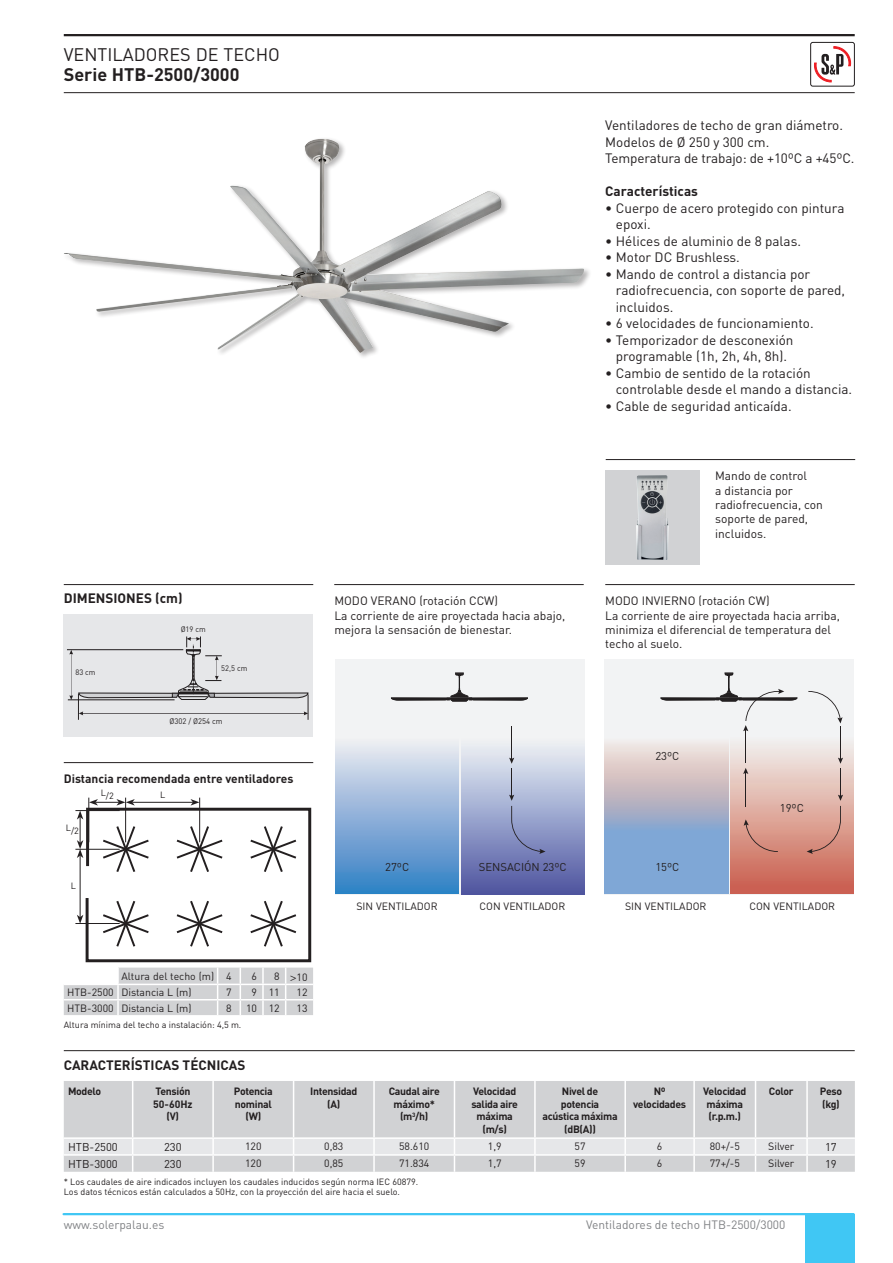
<style>
.page{position:relative;width:893px;height:1263px;background:#fff}
.page>*{position:absolute;margin:0;border:0;box-sizing:border-box;transform-origin:0 0}
.t1{font:18px "DIN";color:#231f20}
.t2{font:700 18px "DIN";color:#231f20}
.t3{font:13.5px/16.5px "DIN";color:#231f20}
.t4{font:700 13.5px "DIN";color:#231f20}
.t5{font:12px/14.4px "DIN";color:#231f20}
.t6{font:12px "DIN";color:#808285}
.t7{font:700 12px "DIN";color:#231f20}
.t8{font:11.25px "DIN";color:#231f20}
.t9{font:700 10.5px/12.6px "DIN";letter-spacing:-.03em;color:#231f20;text-align:center}
.t10{font:10.5px "DIN";color:#231f20}
.t11{font:9px/10.5px "DIN";color:#231f20}
.t12{font:7.95px "DIN";color:#231f20}
.t13{font:7.8px "DIN";color:#231f20}
.s1{font-family:"Helvetica Neue"}
</style>
<div class="page">
<hr style="left:64px;top:1213px;width:790px;height:2px;background:#40c7f4">
<div style="left:805px;top:1214px;width:50px;height:49px;background:#40c7f4"></div>
<hr style="left:64px;top:34px;width:791px;height:2px;background:#231f20">
<hr style="left:64px;top:92px;width:791px;height:1px;background:#231f20">
<svg style="left:814px;top:47px;width:37px;height:36px"></svg>
<div style="left:810px;top:42px;width:45px;height:44px;border:1px solid #231f20;border-radius:2px"></div>
<img style="left:64px;top:139px;width:520px;height:214px">
<hr style="left:605px;top:584px;width:250px;height:1px;background:#231f20">
<hr style="left:334px;top:584px;width:250px;height:1px;background:#231f20">
<hr style="left:606px;top:459px;width:249px;height:1px;background:#231f20">
<div style="left:605px;top:470px;width:94px;height:95px;background:#d1d2d4"></div>
<img style="left:636px;top:475px;width:33px;height:85px">
<hr style="left:64px;top:1050px;width:791px;height:1px;background:#231f20">
<div style="left:64px;top:1081px;width:791px;height:56px;background:#d1d2d4"></div>
<hr style="left:132px;top:1081px;width:1px;height:56px;background:#fff">
<hr style="left:212px;top:1081px;width:2px;height:56px;background:#fff">
<hr style="left:293px;top:1081px;width:1px;height:56px;background:#fff">
<hr style="left:373px;top:1081px;width:2px;height:56px;background:#fff">
<hr style="left:454px;top:1081px;width:1px;height:56px;background:#fff">
<hr style="left:534px;top:1081px;width:2px;height:56px;background:#fff">
<hr style="left:624px;top:1081px;width:2px;height:56px;background:#fff">
<hr style="left:693px;top:1081px;width:2px;height:56px;background:#fff">
<hr style="left:755px;top:1081px;width:1px;height:56px;background:#fff">
<hr style="left:806px;top:1081px;width:2px;height:56px;background:#fff">
<svg style="left:64px;top:1139px;width:791px;height:33px;background:#dddee0"></svg>
<hr style="left:64px;top:584px;width:249px;height:1px;background:#231f20">
<hr style="left:125px;top:798px;width:1px;height:44px;background:#231f20">
<hr style="left:89px;top:798px;width:1px;height:44px;background:#231f20">
<hr style="left:199px;top:798px;width:1px;height:44px;background:#231f20">
<svg style="left:64px;top:799px;width:249px;height:216px"></svg>
<hr style="left:64px;top:762px;width:249px;height:1px;background:#231f20">
<div style="left:64px;top:614px;width:249px;height:122px;background:#e6e7e9"></div>
<hr style="left:67px;top:649px;width:116px;height:1px;background:#231f20">
<hr style="left:68px;top:699px;width:107px;height:1px;background:#231f20">
<svg style="left:69px;top:636px;width:240px;height:84px"></svg>
<div style="left:335px;top:659px;width:249px;height:236px;background:#f2f3f4"></div>
<img style="left:584px;top:694px;width:1px;height:200px">
<img style="left:461px;top:701px;width:123px;height:193px">
<img style="left:335px;top:701px;width:123px;height:193px">
<svg style="left:391px;top:672px;width:137px;height:29px"></svg>
<hr style="left:511px;top:726px;width:1px;height:34px;background:#231f20">
<svg style="left:509px;top:758px;width:36px;height:96px;background:#a3accd"></svg>
<svg style="left:605px;top:659px;width:249px;height:236px"></svg>
<img style="left:730px;top:697px;width:123px;height:197px">
<hr style="left:745px;top:729px;width:1px;height:34px;background:#231f20">
<hr style="left:745px;top:772px;width:1px;height:34px;background:#231f20">
<svg style="left:743px;top:768px;width:5px;height:6px"></svg>
<svg style="left:744px;top:819px;width:34px;height:33px"></svg>
<hr style="left:840px;top:726px;width:1px;height:34px;background:#231f20">
<svg style="left:807px;top:758px;width:36px;height:96px;background:#daada2"></svg>
<svg style="left:808px;top:691px;width:34px;height:32px"></svg>
<svg style="left:660px;top:672px;width:137px;height:59px"></svg>
<h1 class="t1" style="left:64px;top:43px;width:218px">VENTILADORES DE TECHO</h1>
<h1 class="t2" style="left:64px;top:62px;width:177px">Serie HTB-2500/3000</h1>
<p class="t4" style="left:64px;top:590px;width:120px">DIMENSIONES (cm)</p>
<p class="t13" style="left:75px;top:667px;width:22px">83 cm</p>
<p class="t13" style="left:181px;top:625px;width:27px">Ø19 cm</p>
<p class="t13" style="left:221px;top:663px;width:28px">52,5 cm</p>
<p class="t12" style="left:170px;top:716px;width:55px">Ø302 / Ø254 cm</p>
<p class="t7" style="left:64px;top:770px;width:231px">Distancia recomendada entre ventiladores</p>
<p class="t11" style="left:66px;top:825px;width:15px">L/2</p>
<p class="t11" style="left:71px;top:880px;width:7px">L</p>
<p class="t11" style="left:101px;top:790px;width:15px">L/2</p>
<p class="t11" style="left:160px;top:789px;width:7px">L</p>
<p class="t10" style="left:121px;top:970px;width:112px">Altura del techo (m) 4</p>
<p class="t10" style="left:252px;top:970px;width:7px">6</p>
<p class="t10" style="left:274px;top:971px;width:35px">8 <span class="s1">&gt;</span>10</p>
<p class="t10" style="left:67px;top:986px;width:126px">HTB-2500 Distancia L (m)</p>
<p class="t10" style="left:226px;top:986px;width:7px">7</p>
<p class="t10" style="left:252px;top:986px;width:30px">9 11</p>
<p class="t10" style="left:297px;top:986px;width:12px">12</p>
<p class="t10" style="left:67px;top:1001px;width:126px">HTB-3000 Distancia L (m)</p>
<p class="t10" style="left:226px;top:1001px;width:7px">8</p>
<p class="t10" style="left:246px;top:1001px;width:35px">10 12</p>
<p class="t10" style="left:297px;top:1001px;width:12px">13</p>
<p class="t11" style="left:64px;top:1019px;width:179px">Altura mínima del techo a instalación: 4,5 m.</p>
<p class="t3" style="left:605px;top:117px;width:251px">Ventiladores de techo de gran diámetro.<br>Modelos de Ø 250 y 300 cm.<br>Temperatura de trabajo: de +10ºC a +45ºC.</p>
<p class="t4" style="left:605px;top:182px;width:94px">Características</p>
<p class="t3" style="left:616px;top:199px;width:230px;text-indent:-11px">• Cuerpo de acero protegido con pintura epoxi.</p>
<p class="t3" style="left:605px;top:232px;width:197px">• Hélices de aluminio de 8 palas.</p>
<p class="t3" style="left:605px;top:249px;width:136px">• Motor DC Brushless.</p>
<p class="t3" style="left:616px;top:265px;width:231px;text-indent:-11px">• Mando de control a distancia por radiofrecuencia, con soporte de pared, incluidos.</p>
<p class="t3" style="left:605px;top:315px;width:210px">• 6 velocidades de funcionamiento.</p>
<p class="t3" style="left:605px;top:331px;width:190px;text-align:center">• Temporizador de desconexión programable (1h, 2h, 4h, 8h).</p>
<p class="t3" style="left:616px;top:364px;width:238px;text-indent:-11px">• Cambio de sentido de la rotación controlable desde el mando a distancia.</p>
<p class="t3" style="left:605px;top:397px;width:188px">• Cable de seguridad anticaída.</p>
<p class="t5" style="left:715px;top:468px;width:109px">Mando de control<br>a distancia por radiofrecuencia, con soporte de pared, incluidos.</p>
<p class="t5" style="left:334px;top:593px;width:232px">MODO VERANO (rotación CCW)<br>La corriente de aire proyectada hacia abajo, mejora la sensación de bienestar.</p>
<p class="t5" style="left:605px;top:593px;width:236px">MODO INVIERNO (rotación CW)<br>La corriente de aire proyectada hacia arriba, minimiza el diferencial de temperatura del techo al suelo.</p>
<p class="t8" style="left:655px;top:749px;width:26px">23ºC</p>
<p class="t8" style="left:385px;top:860px;width:26px">27ºC</p>
<p class="t8" style="left:479px;top:860px;width:89px">SENSACIÓN 23ºC</p>
<p class="t8" style="left:655px;top:860px;width:26px">15ºC</p>
<p class="t8" style="left:780px;top:801px;width:26px">19ºC</p>
<p class="t10" style="left:356px;top:900px;width:83px">SIN VENTILADOR</p>
<p class="t10" style="left:480px;top:900px;width:87px">CON VENTILADOR</p>
<p class="t10" style="left:625px;top:900px;width:83px">SIN VENTILADOR</p>
<p class="t10" style="left:749px;top:900px;width:87px">CON VENTILADOR</p>
<p class="t4" style="left:64px;top:1056px;width:183px">CARACTERÍSTICAS TÉCNICAS</p>
<p class="t9" style="left:68px;top:1084px;width:35px">Modelo</p>
<p class="t9" style="left:153px;top:1084px;width:41px">Tensión<br>50-60Hz (V)</p>
<p class="t9" style="left:234px;top:1084px;width:40px">Potencia nominal (W)</p>
<p class="t9" style="left:310px;top:1084px;width:49px">Intensidad (A)</p>
<p class="t9" style="left:389px;top:1084px;width:53px">Caudal aire máximo* (m<sup>3</sup>/h)</p>
<p class="t9" style="left:471px;top:1084px;width:48px">Velocidad salida aire máxima (m/s)</p>
<p class="t9" style="left:543px;top:1084px;width:77px">Nivel de potencia acústica máxima (dB(A))</p>
<p class="t9" style="left:633px;top:1084px;width:54px">Nº velocidades</p>
<p class="t9" style="left:703px;top:1084px;width:45px">Velocidad máxima (r.p.m.)</p>
<p class="t9" style="left:769px;top:1084px;width:26px">Color</p>
<p class="t9" style="left:820px;top:1084px;width:24px;text-align:left">Peso (kg)</p>
<p class="t8" style="left:68px;top:1140px;width:51px">HTB-2500</p>
<p class="t8" style="left:164px;top:1140px;width:19px">230</p>
<p class="t10" style="left:245px;top:1140px;width:18px">120</p>
<p class="t10" style="left:324px;top:1140px;width:21px">0,83</p>
<p class="t10" style="left:399px;top:1140px;width:32px">58.610</p>
<p class="t10" style="left:488px;top:1140px;width:15px">1,9</p>
<p class="t10" style="left:575px;top:1140px;width:12px">57</p>
<p class="t10" style="left:657px;top:1140px;width:7px">6</p>
<p class="t10" style="left:710px;top:1140px;width:32px">80+/-5</p>
<p class="t10" style="left:768px;top:1140px;width:28px">Silver</p>
<p class="t8" style="left:825px;top:1140px;width:13px">17</p>
<p class="t8" style="left:68px;top:1157px;width:51px">HTB-3000</p>
<p class="t8" style="left:164px;top:1157px;width:19px">230</p>
<p class="t10" style="left:245px;top:1157px;width:18px">120</p>
<p class="t10" style="left:324px;top:1157px;width:21px">0,85</p>
<p class="t10" style="left:399px;top:1157px;width:32px">71.834</p>
<p class="t10" style="left:488px;top:1157px;width:15px">1,7</p>
<p class="t10" style="left:575px;top:1157px;width:12px">59</p>
<p class="t10" style="left:657px;top:1157px;width:7px">6</p>
<p class="t10" style="left:710px;top:1157px;width:32px">77+/-5</p>
<p class="t10" style="left:768px;top:1157px;width:28px">Silver</p>
<p class="t8" style="left:825px;top:1157px;width:13px">19</p>
<p class="t11" style="left:64px;top:1176px;width:356px">* Los caudales de aire indicados incluyen los caudales inducidos según norma IEC 60879.<br>Los datos técnicos están calculados a 50Hz, con la proyección del aire hacia el suelo.</p>
<p class="t6" style="left:64px;top:1217px;width:102px">www.solerpalau.es</p>
<p class="t6" style="left:586px;top:1217px;width:201px">Ventiladores de techo HTB-2500/3000</p>
</div>
